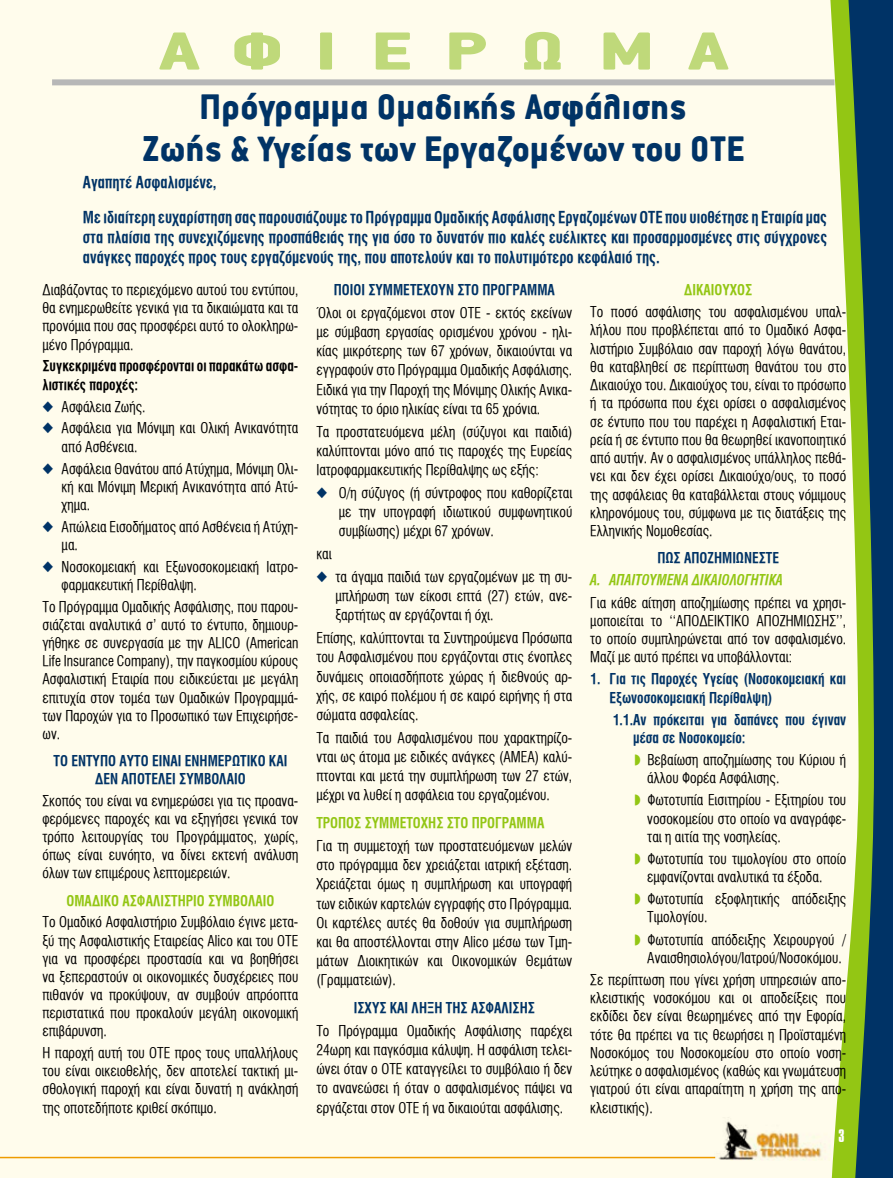
<style>
.page{position:relative;width:893px;height:1178px;background:#fff}
.page>*{position:absolute;margin:0;border:0;box-sizing:border-box;transform-origin:0 0}
.t1{font:900 60.15px "PF Premier Text";letter-spacing:.37em;color:#bfd97a;scale:1.44 1}
.t2{font:900 39.9px/41.5px "PF Premier Text";color:#036;text-align:center;scale:.95 1}
.t3{font:16.5px/35.8px "UB Helvetica Cond Bold";color:#036;scale:.93 1}
.t4{font:15px/19.2px "UB Helvetica Cond";color:#000;text-align:justify;scale:.93 1}
.t5{font:15px/18.3px "UB Helvetica Cond Bold";color:#036;scale:.93 1}
.t6{font:15px "UB Helvetica Cond Bold";color:#93c614;scale:.93 1}
.t7{font:15px/18.1px "UB Helvetica Cond Bold";color:#000;scale:.93 1}
.t8{font:italic 15px "UB Helvetica Cond Bold";color:#93c614;scale:.93 1}
.s1{color:#036}
</style>
<div class="page">
<div style="left:0;top:0;width:829px;height:1178px;background:#fffcec"></div>
<svg style="left:829px;top:0;width:19px;height:1178px;fill:#fffcec"></svg>
<svg style="left:848px;top:0;width:45px;height:1178px;fill:#036"></svg>
<hr style="left:0;top:1157px;width:715px;height:1px;background:#ee9b00">
<svg style="left:714px;top:1117px;width:116px;height:43px;fill:#fcf9e8"></svg>
<div style="left:52px;top:79px;width:782px;height:6px;background:#b7b7b7"></div>
<svg style="left:832px;top:1117px;width:19px;height:61px"></svg>
<svg style="left:635px;top:754px;width:5px;height:11px"></svg>
<svg style="left:635px;top:794px;width:5px;height:12px"></svg>
<svg style="left:635px;top:853px;width:5px;height:11px"></svg>
<svg style="left:635px;top:893px;width:5px;height:12px"></svg>
<svg style="left:635px;top:934px;width:5px;height:11px"></svg>
<h1 class="t1" style="left:158px;top:21px;width:397px">ΑΦΙΕΡΩΜΑ</h1>
<h2 class="t2" style="left:142px;top:86px;width:632px">Πρόγραμμα Ομαδικής Ασφάλισης<br>Ζωής &amp; Υγείας των Εργαζομένων του Οτε</h2>
<p class="t3" style="left:83px;top:164px;width:802px">Αγαπητέ Ασφαλισμένε,<br>Με ιδιαίτερη ευχαρίστηση σας παρουσιάζουμε το Πρόγραμμα Ομαδικής Ασφάλισης Εργαζομένων ΟΤΕ που υιοθέτησε η Εταιρία μας</p>
<p class="t3" style="left:83px;top:228px;width:802px;line-height:20px">στα πλαίσια της συνεχιζόμενης προσπάθειάς της για όσο το δυνατόν πιο καλές ευέλικτες και προσαρμοσμένες στις σύγχρονες ανάγκες παροχές προς τους εργαζόμενούς της, που αποτελούν και το πολυτιμότερο κεφάλαιό της.</p>
<p class="t4" style="left:43px;top:281px;width:277px;line-height:18.1px">Διαβάζοντας το περιεχόμενο αυτού του εντύπου, θα ενημερωθείτε γενικά για τα δικαιώματα και τα προνόμια που σας προσφέρει αυτό το ολοκληρω&shy;μένο Πρόγραμμα.</p>
<p class="t7" style="left:43px;top:357px;width:277px">Συγκεκριμένα προσφέρονται οι παρακάτω ασφα&shy;λιστικές παροχές:</p>
<p class="t4" style="left:43px;top:397px;width:112px"><span class="s1">◆</span> Ασφάλεια Ζωής.</p>
<p class="t4" style="left:62px;top:419px;width:256px;line-height:18.1px;text-indent:-19px"><span class="s1">◆</span> Ασφάλεια για Μόνιμη και Ολική Ανικανότητα από Ασθένεια.</p>
<p class="t4" style="left:62px;top:459px;width:256px;line-height:18.1px;text-indent:-19px"><span class="s1">◆</span> Ασφάλεια Θανάτου από Ατύχημα, Μόνιμη Ολι&shy;κή και Μόνιμη Μερική Ανικανότητα από Ατύ&shy;χημα.</p>
<p class="t4" style="left:62px;top:518px;width:256px;line-height:18.1px;text-indent:-19px"><span class="s1">◆</span> Απώλεια Εισοδήματος από Ασθένεια ή Ατύχη&shy;μα.</p>
<p class="t4" style="left:62px;top:558px;width:256px;line-height:18.1px;text-indent:-19px"><span class="s1">◆</span> Νοσοκομειακή και Εξωνοσοκομειακή Ιατρο&shy;φαρμακευτική Περίθαλψη.</p>
<p class="t4" style="left:43px;top:598px;width:277px;line-height:18.1px">Το Πρόγραμμα Ομαδικής Ασφάλισης, που παρου&shy;σιάζεται αναλυτικά σ’ αυτό το έντυπο, δημιουρ&shy;γήθηκε σε συνεργασία με την ALICO (American Life Insurance Company), την παγκοσμίου κύρους Ασφαλιστική Εταιρία που ειδικεύεται με μεγάλη επιτυχία στον τομέα των Ομαδικών Προγραμμά&shy;των Παροχών για το Προσωπικό των Επιχειρήσε&shy;ων.</p>
<p class="t5" style="left:54px;top:752px;width:253px;text-align:center">ΤΟ ΕΝΤΥΠΟ ΑΥΤΟ ΕΙΝΑΙ ΕΝΗΜΕΡΩΤΙΚΟ ΚΑΙ<br>ΔΕΝ ΑΠΟΤΕΛΕΙ ΣΥΜΒΟΛΑΙΟ</p>
<p class="t4" style="left:43px;top:792px;width:277px;line-height:18.1px">Σκοπός του είναι να ενημερώσει για τις προανα&shy;φερόμενες παροχές και να εξηγήσει γενικά τον τρόπο λειτουργίας του Προγράμματος, χωρίς, όπως είναι ευνόητο, να δίνει εκτενή ανάλυση όλων των επιμέρους λεπτομερειών.</p>
<p class="t6" style="left:66px;top:892px;width:225px">ΟΜΑΔΙΚΟ ΑΣΦΑΛΙΣΤΗΡΙΟ ΣΥΜΒΟΛΑΙΟ</p>
<p class="t4" style="left:43px;top:913px;width:277px;line-height:18.1px">Το Ομαδικό Ασφαλιστήριο Συμβόλαιο έγινε μετα&shy;ξύ της Ασφαλιστικής Εταιρείας Alico και του ΟΤΕ για να προσφέρει προστασία και να βοηθήσει να ξεπεραστούν οι οικονομικές δυσχέρειες που πιθανόν να προκύψουν, αν συμβούν απρόοπτα περιστατικά που προκαλούν μεγάλη οικονομική επιβάρυνση.</p>
<p class="t4" style="left:43px;top:1044px;width:277px;line-height:18.1px">Η παροχή αυτή του ΟΤΕ προς τους υπαλλήλους του είναι οικειοθελής, δεν αποτελεί τακτική μι&shy;σθολογική παροχή και είναι δυνατή η ανάκλησή της οποτεδήποτε κριθεί σκόπιμο.</p>
<p class="t5" style="left:334px;top:281px;width:239px">ΠΟΙΟΙ ΣΥΜΜΕΤΕΧΟΥΝ ΣΤΟ ΠΡΟΓΡΑΜΜΑ</p>
<p class="t4" style="left:316px;top:303px;width:277px">Όλοι οι εργαζόμενοι στον ΟΤΕ - εκτός εκείνων με σύμβαση εργασίας ορισμένου χρόνου - ηλι&shy;κίας μικρότερης των 67 χρόνων, δικαιούνται να εγγραφούν στο Πρόγραμμα Ομαδικής Ασφάλισης.<br>Ειδικά για την Παροχή της Μόνιμης Ολικής Ανικα&shy;νότητας το όριο ηλικίας είναι τα 65 χρόνια.</p>
<p class="t4" style="left:316px;top:422px;width:277px">Τα προστατευόμενα μέλη (σύζυγοι και παιδιά) καλύπτονται μόνο από τις παροχές της Ευρείας Ιατροφαρμακευτικής Περίθαλψης ως εξής:</p>
<p class="t4" style="left:339px;top:483px;width:252px;text-indent:-22px"><span class="s1">◆</span> Ο/η σύζυγος (ή σύντροφος που καθορίζεται με την υπογραφή ιδιωτικού συμφωνητικού συμβίωσης) μέχρι 67 χρόνων.</p>
<p class="t4" style="left:316px;top:544px;width:18px">και</p>
<p class="t4" style="left:336px;top:567px;width:256px;text-indent:-19px"><span class="s1">◆</span> τα άγαμα παιδιά των εργαζομένων με τη συ&shy;μπλήρωση των είκοσι επτά (27) ετών, ανε&shy;ξαρτήτως αν εργάζονται ή όχι.</p>
<p class="t4" style="left:316px;top:629px;width:277px">Επίσης, καλύπτονται τα Συντηρούμενα Πρόσωπα του Ασφαλισμένου που εργάζονται στις ένοπλες δυνάμεις οποιασδήποτε χώρας ή διεθνούς αρ&shy;χής, σε καιρό πολέμου ή σε καιρό ειρήνης ή στα σώματα ασφαλείας.</p>
<p class="t4" style="left:316px;top:728px;width:277px">Τα παιδιά του Ασφαλισμένου που χαρακτηρίζο&shy;νται ως άτομα με ειδικές ανάγκες (ΑΜΕΑ) καλύ&shy;πτονται και μετά την συμπλήρωση των 27 ετών, μέχρι να λυθεί η ασφάλεια του εργαζομένου.</p>
<p class="t6" style="left:316px;top:814px;width:247px">ΤΡΟΠΟΣ ΣΥΜΜΕΤΟΧΗΣ ΣΤΟ ΠΡΟΓΡΑΜΜΑ</p>
<p class="t4" style="left:316px;top:836px;width:277px">Για τη συμμετοχή των προστατευόμενων μελών στο πρόγραμμα δεν χρειάζεται ιατρική εξέταση.<br>Χρειάζεται όμως η συμπλήρωση και υπογραφή των ειδικών καρτελών εγγραφής στο Πρόγραμμα.<br>Οι καρτέλες αυτές θα δοθούν για συμπλήρωση και θα αποστέλλονται στην Alico μέσω των Τμη&shy;μάτων Διοικητικών και Οικονομικών Θεμάτων (Γραμματειών).</p>
<p class="t5" style="left:354px;top:999px;width:196px">ΙΣΧΥΣ ΚΑΙ ΛΗΞΗ ΤΗΣ ΑΣΦΑΛΙΣΗΣ</p>
<p class="t4" style="left:316px;top:1021px;width:277px">Το Πρόγραμμα Ομαδικής Ασφάλισης παρέχει 24ωρη και παγκόσμια κάλυψη. Η ασφάλιση τελει&shy;ώνει όταν ο ΟΤΕ καταγγείλει το συμβόλαιο ή δεν το ανανεώσει ή όταν ο ασφαλισμένος πάψει να εργάζεται στον ΟΤΕ ή να δικαιούται ασφάλισης.</p>
<p class="t6" style="left:684px;top:281px;width:75px">ΔΙΚΑΙΟΥΧΟΣ</p>
<p class="t4" style="left:590px;top:303px;width:277px;line-height:18.3px">Το ποσό ασφάλισης του ασφαλισμένου υπαλ&shy;λήλου που προβλέπεται από το Ομαδικό Ασφα&shy;λιστήριο Συμβόλαιο σαν παροχή λόγω θανάτου, θα καταβληθεί σε περίπτωση θανάτου του στο Δικαιούχο του. Δικαιούχος του, είναι το πρόσωπο ή τα πρόσωπα που έχει ορίσει ο ασφαλισμένος σε έντυπο που του παρέχει η Ασφαλιστική Εται&shy;ρεία ή σε έντυπο που θα θεωρηθεί ικανοποιητικό από αυτήν. Αν ο ασφαλισμένος υπάλληλος πεθά&shy;νει και δεν έχει ορίσει Δικαιούχο/ους, το ποσό της ασφάλειας θα καταβάλλεται στους νόμιμους κληρονόμους του, σύμφωνα με τις διατάξεις της Ελληνικής Νομοθεσίας.</p>
<p class="t5" style="left:657px;top:549px;width:132px">ΠΩΣ ΑΠΟΖΗΜΙΩΝΕΣΤΕ</p>
<p class="t8" style="left:590px;top:572px;width:209px">Α. ΑΠΑΙΤΟΥΜΕΝΑ ΔΙΚΑΙΟΛΟΓΗΤΙΚΑ</p>
<p class="t4" style="left:590px;top:593px;width:277px;line-height:18.3px">Για κάθε αίτηση αποζημίωσης πρέπει να χρησι&shy;μοποιείται το ‘‘ΑΠΟΔΕΙΚΤΙΚΟ ΑΠΟΖΗΜΙΩΣΗΣ’’, το οποίο συμπληρώνεται από τον ασφαλισμένο.<br>Μαζί με αυτό πρέπει να υποβάλλονται:</p>
<p class="t5" style="left:609px;top:670px;width:256px;text-indent:-19px">1. Για τις Παροχές Υγείας (Νοσοκομειακή και<br>Εξωνοσοκομειακή Περίθαλψη)</p>
<p class="t5" style="left:633px;top:710px;width:231px;text-indent:-20px">1.1. Αν πρόκειται για δαπάνες που έγιναν μέσα σε Νοσοκομείο:</p>
<p class="t4" style="left:647px;top:751px;width:215px;line-height:18.3px">Βεβαίωση αποζημίωσης του Κύριου ή άλλου Φορέα Ασφάλισης.</p>
<p class="t4" style="left:647px;top:791px;width:215px;line-height:18.3px">Φωτοτυπία Εισιτηρίου - Εξιτηρίου του νοσοκομείου στο οποίο να αναγράφε&shy;ται η αιτία της νοσηλείας.</p>
<p class="t4" style="left:647px;top:850px;width:215px;line-height:18.3px">Φωτοτυπία του τιμολογίου στο οποίο εμφανίζονται αναλυτικά τα έξοδα.</p>
<p class="t4" style="left:647px;top:890px;width:215px;line-height:18.3px">Φωτοτυπία εξοφλητικής απόδειξης<br>Τιμολογίου.</p>
<p class="t4" style="left:647px;top:930px;width:215px;line-height:18.3px">Φωτοτυπία απόδειξης Χειρουργού /<br>Αναισθησιολόγου/Ιατρού/Νοσοκόμου.</p>
<p class="t4" style="left:590px;top:971px;width:277px;line-height:18.3px">Σε περίπτωση που γίνει χρήση υπηρεσιών απο&shy;κλειστικής νοσοκόμου και οι αποδείξεις που εκδίδει δεν είναι θεωρημένες από την Εφορία, τότε θα πρέπει να τις θεωρήσει η Προϊσταμένη Νοσοκόμος του Νοσοκομείου στο οποίο νοση&shy;λεύτηκε ο ασφαλισμένος (καθώς και γνωμάτευση γιατρού ότι είναι απαραίτητη η χρήση της απο&shy;κλειστικής).</p>
</div>
